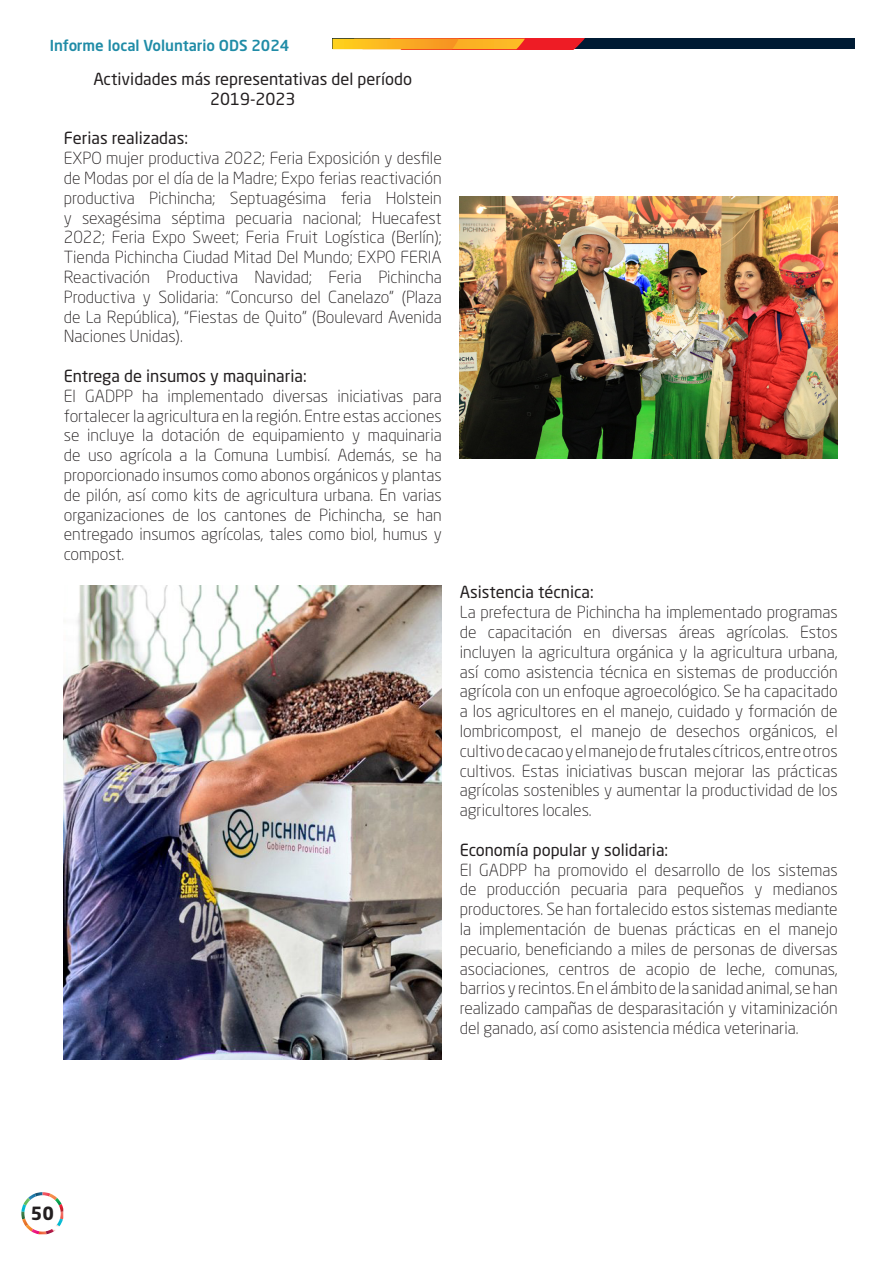
<style>
.page{position:relative;width:893px;height:1263px;background:#fff}
.page>*{position:absolute;margin:0;border:0;box-sizing:border-box;transform-origin:0 0}
.t1{font:700 18px "Neo Sans W1 G";color:#231f20}
.Párrafos_1{font:300 16.5px/19.8px "Neo Sans W1 G";color:#231f20;text-align:justify}
.Párrafos_1-2{font:16.5px/19.8px "Neo Sans W1 G";color:#231f20;text-align:center}
.t2{font:500 15px "Neo Sans W1 G";color:#208ca7}
</style>
<div class="page">
<svg style="left:21px;top:1192px;width:42px;height:42px"></svg>
<div style="left:332px;top:39px;width:523px;height:10px;background:#001b34"></div>
<svg style="left:332px;top:39px;width:252px;height:10px;background:#f38c22"></svg>
<img style="left:459px;top:196px;width:379px;height:263px">
<img style="left:64px;top:586px;width:378px;height:474px">
<p class="t2" style="left:50px;top:36px;width:241px">Informe local Voluntario ODS 2024</p>
<p class="Párrafos_1-2" style="left:93px;top:69px;width:320px">Actividades más representativas del período<br>2019-2023</p>
<p class="Párrafos_1-2" style="left:64px;top:128px;width:126px">Ferias realizadas:</p>
<p class="Párrafos_1" style="left:64px;top:148px;width:379px">EXPO mujer productiva 2022; Feria Exposición y desfile de Modas por el día de la Madre; Expo ferias reactivación productiva Pichincha; Septuagésima feria Holstein y sexagésima séptima pecuaria nacional; Huecafest 2022; Feria Expo Sweet; Feria Fruit Logística (Berlín); Tienda Pichincha Ciudad Mitad Del Mundo; EXPO FERIA Reactivación Productiva Navidad; Feria Pichincha Productiva y Solidaria: “Concurso del Canelazo” (Plaza de La República), “Fiestas de Quito” (Boulevard Avenida Naciones Unidas).</p>
<p class="Párrafos_1-2" style="left:64px;top:366px;width:244px">Entrega de insumos y maquinaria:</p>
<p class="Párrafos_1" style="left:64px;top:386px;width:379px">El GADPP ha implementado diversas iniciativas para fortalecer la agricultura en la región. Entre estas acciones se incluye la dotación de equipamiento y maquinaria de uso agrícola a la Comuna Lumbisí. Además, se ha proporcionado insumos como abonos orgánicos y plantas de pilón, así como kits de agricultura urbana. En varias organizaciones de los cantones de Pichincha, se han entregado insumos agrícolas, tales como biol, humus y compost.</p>
<p class="Párrafos_1-2" style="left:460px;top:582px;width:136px">Asistencia técnica:</p>
<p class="Párrafos_1" style="left:460px;top:602px;width:379px">La prefectura de Pichincha ha implementado programas de capacitación en diversas áreas agrícolas. Estos incluyen la agricultura orgánica y la agricultura urbana, así como asistencia técnica en sistemas de producción agrícola con un enfoque agroecológico. Se ha capacitado a los agricultores en el manejo, cuidado y formación de lombricompost, el manejo de desechos orgánicos, el cultivo de cacao y el manejo de frutales cítricos, entre otros cultivos. Estas iniciativas buscan mejorar las prácticas agrícolas sostenibles y aumentar la productividad de los agricultores locales.</p>
<p class="Párrafos_1-2" style="left:460px;top:840px;width:210px">Economía popular y solidaria:</p>
<p class="Párrafos_1" style="left:460px;top:859px;width:379px">El GADPP ha promovido el desarrollo de los sistemas de producción pecuaria para pequeños y medianos productores. Se han fortalecido estos sistemas mediante la implementación de buenas prácticas en el manejo pecuario, beneficiando a miles de personas de diversas asociaciones, centros de acopio de leche, comunas, barrios y recintos. En el ámbito de la sanidad animal, se han realizado campañas de desparasitación y vitaminización del ganado, así como asistencia médica veterinaria.</p>
<p class="t1" style="left:31px;top:1202px;width:25px">50</p>
</div>
